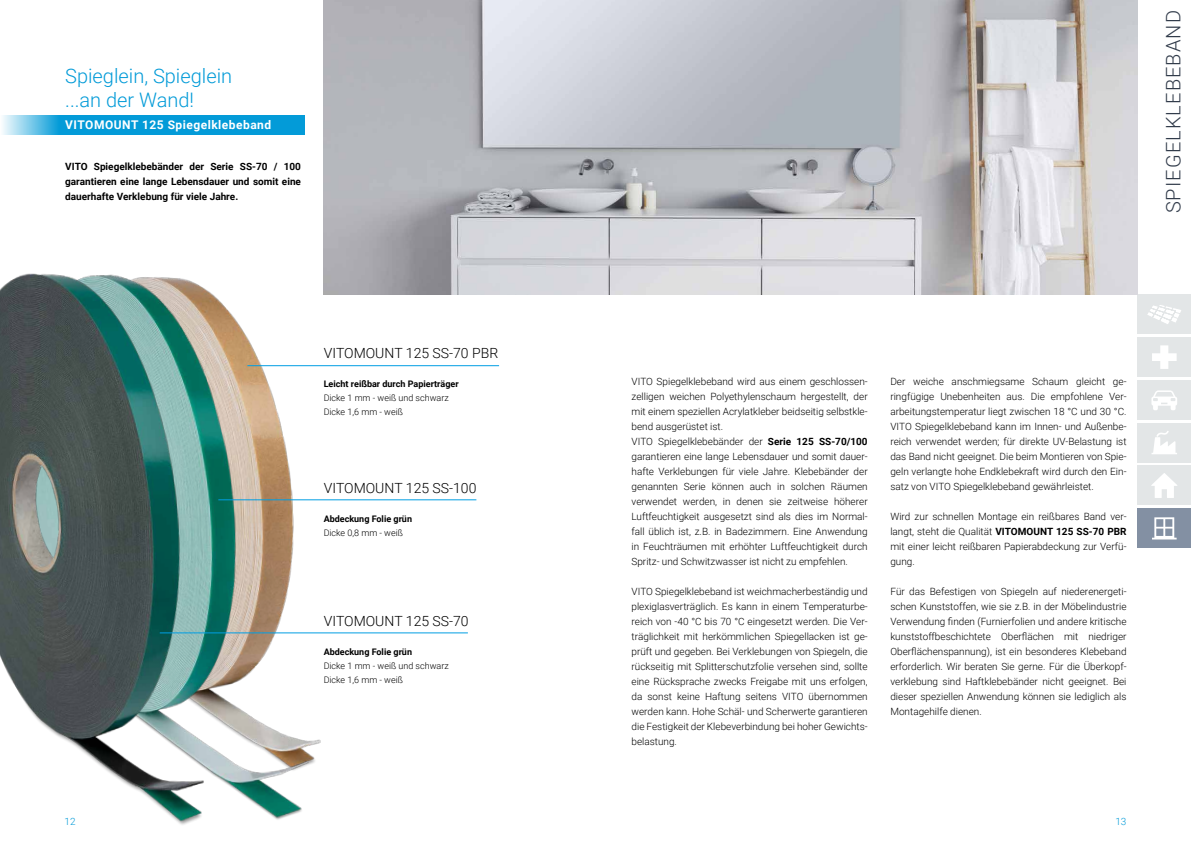
<style>
.page{position:relative;width:1191px;height:842px;background:#fff}
.page>*{position:absolute;margin:0;border:0;box-sizing:border-box;transform-origin:0 0}
.t1{font:300 20px/24px "Roboto";color:#039bd8}
.t2{font:300 20px "Roboto";letter-spacing:.055em;color:#323c4b}
.t3{font:300 14px "Roboto";color:#000}
.t4{font:700 12px "Roboto";letter-spacing:.04em;color:#fff}
.t5{font:300 10px/15px "Roboto";color:#000;text-align:justify}
.t6{font:700 10px/15px "Roboto";color:#000;text-align:justify}
.t7{font:300 10px "Roboto";color:#039bd8}
.t8{font:300 9px/14px "Roboto";color:#000}
.t9{font:700 9px "Roboto";color:#000}
.s1{font-weight:700}
</style>
<div class="page">
<img style="left:266px;top:366px;width:60px;height:454px">
<svg style="left:3px;top:115px;width:301px;height:20px;fill:#039bd8"></svg>
<hr style="left:247px;top:365px;width:252px;height:1px;background:#009ee3">
<hr style="left:218px;top:499px;width:258px;height:1px;background:#009ee3">
<div style="left:1137px;top:423px;width:54px;height:39px;background:#e3e6e7"></div>
<div style="left:1137px;top:466px;width:54px;height:39px;background:#e3e6e7"></div>
<div style="left:1137px;top:508px;width:54px;height:39px;background:#8390a3"></div>
<div style="left:1137px;top:380px;width:54px;height:39px;background:#e3e6e7"></div>
<div style="left:1137px;top:338px;width:54px;height:39px;background:#e3e6e7"></div>
<div style="left:1137px;top:295px;width:54px;height:39px;background:#e3e6e7"></div>
<svg style="left:1147px;top:305px;width:34px;height:19px"></svg>
<svg style="left:1152px;top:345px;width:24px;height:24px"></svg>
<svg style="left:1151px;top:390px;width:26px;height:20px"></svg>
<svg style="left:1151px;top:431px;width:26px;height:23px"></svg>
<svg style="left:1151px;top:473px;width:26px;height:25px"></svg>
<svg style="left:1152px;top:517px;width:24px;height:22px"></svg>
<img style="left:323px;top:0;width:814px;height:295px">
<img style="left:0;top:273px;width:266px;height:552px">
<hr style="left:160px;top:632px;width:308px;height:1px;background:#009ee3">
<h1 class="t1" style="left:65px;top:63px;width:168px">Spieglein, Spieglein ...an der Wand!</h1>
<p class="t4" style="left:65px;top:117px;width:207px">VITOMOUNT 125 Spiegelklebeband</p>
<p class="t6" style="left:65px;top:159px;width:237px">VITO Spiegelklebebänder der Serie SS-70 / 100 garantieren eine lange Lebensdauer und somit eine dauerhafte Verklebung für viele Jahre.</p>
<h1 class="t2" style="left:1159px;top:213px;width:205px;rotate:-90deg">SPIEGELKLEBEBAND</h1>
<h2 class="t3" style="left:324px;top:343px;width:176px">VITOMOUNT 125 SS-70 PBR</h2>
<p class="t9" style="left:324px;top:377px;width:136px">Leicht reißbar durch Papierträger</p>
<p class="t8" style="left:324px;top:390px;width:126px">Dicke 1 mm - weiß und schwarz<br>Dicke 1,6 mm - weiß</p>
<h2 class="t3" style="left:324px;top:478px;width:154px">VITOMOUNT 125 SS-100</h2>
<p class="t9" style="left:324px;top:512px;width:90px">Abdeckung Folie grün</p>
<p class="t8" style="left:324px;top:525px;width:81px">Dicke 0,8 mm - weiß</p>
<h2 class="t3" style="left:324px;top:611px;width:146px">VITOMOUNT 125 SS-70</h2>
<p class="t9" style="left:324px;top:645px;width:90px">Abdeckung Folie grün</p>
<p class="t8" style="left:324px;top:658px;width:126px">Dicke 1 mm - weiß und schwarz<br>Dicke 1,6 mm - weiß</p>
<p class="t5" style="left:631px;top:374px;width:238px;text-align:left">VITO Spiegelklebeband wird aus einem geschlossen&shy;zelligen weichen Polyethylenschaum hergestellt, der mit einem speziellen Acrylatkleber beidseitig selbstkle&shy;bend ausgerüstet ist.<br>VITO Spiegelklebebänder der <span class="s1">Serie 125 SS-70/100 </span>garantieren eine lange Lebensdauer und somit dauer&shy;hafte Verklebungen für viele Jahre. Klebebänder der genannten Serie können auch in solchen Räumen verwendet werden, in denen sie zeitweise höherer Luftfeuchtigkeit ausgesetzt sind als dies im Normal&shy;fall üblich ist, z.B. in Badezimmern. Eine Anwendung in Feuchträumen mit erhöhter Luftfeuchtigkeit durch Spritz- und Schwitzwasser ist nicht zu empfehlen.</p>
<p class="t5" style="left:631px;top:584px;width:238px">VITO Spiegelklebeband ist weichmacherbeständig und plexiglasverträglich. Es kann in einem Temperaturbe&shy;reich von -40 °C bis 70 °C eingesetzt werden. Die Ver&shy;träglichkeit mit herkömmlichen Spiegellacken ist ge&shy;prüft und gegeben. Bei Verklebungen von Spiegeln, die rückseitig mit Splitterschutzfolie versehen sind, sollte eine Rücksprache zwecks Freigabe mit uns erfolgen, da sonst keine Haftung seitens VITO übernommen werden kann. Hohe Schäl- und Scherwerte garantieren die Festigkeit der Klebeverbindung bei hoher Gewichts&shy;belastung.</p>
<p class="t5" style="left:890px;top:374px;width:238px">Der weiche anschmiegsame Schaum gleicht ge&shy;ringfügige Unebenheiten aus. Die empfohlene Ver&shy;arbeitungstemperatur liegt zwischen 18 °C und 30 °C.<br>VITO Spiegelklebeband kann im Innen- und Außenbe&shy;reich verwendet werden; für direkte UV-Belastung ist das Band nicht geeignet. Die beim Montieren von Spie&shy;geln verlangte hohe Endklebekraft wird durch den Ein&shy;satz von VITO Spiegelklebeband gewährleistet.</p>
<p class="t5" style="left:890px;top:509px;width:238px">Wird zur schnellen Montage ein reißbares Band ver&shy;langt, steht die Qualität <span class="s1">VITOMOUNT 125 SS-70 PBR </span>mit einer leicht reißbaren Papierabdeckung zur Verfü&shy;gung.</p>
<p class="t5" style="left:890px;top:584px;width:238px">Für das Befestigen von Spiegeln auf niederenergeti&shy;schen Kunststoffen, wie sie z.B. in der Möbelindustrie Verwendung finden (Furnierfolien und andere kritische kunststoffbeschichtete Oberflächen mit niedriger Oberflächenspannung), ist ein besonderes Klebeband erforderlich. Wir beraten Sie gerne. Für die Überkopf&shy;verklebung sind Haftklebebänder nicht geeignet. Bei dieser speziellen Anwendung können sie lediglich als Montagehilfe dienen.</p>
<p class="t7" style="left:64px;top:814px;width:13px">12</p>
<p class="t7" style="left:1115px;top:814px;width:13px">13</p>
</div>
